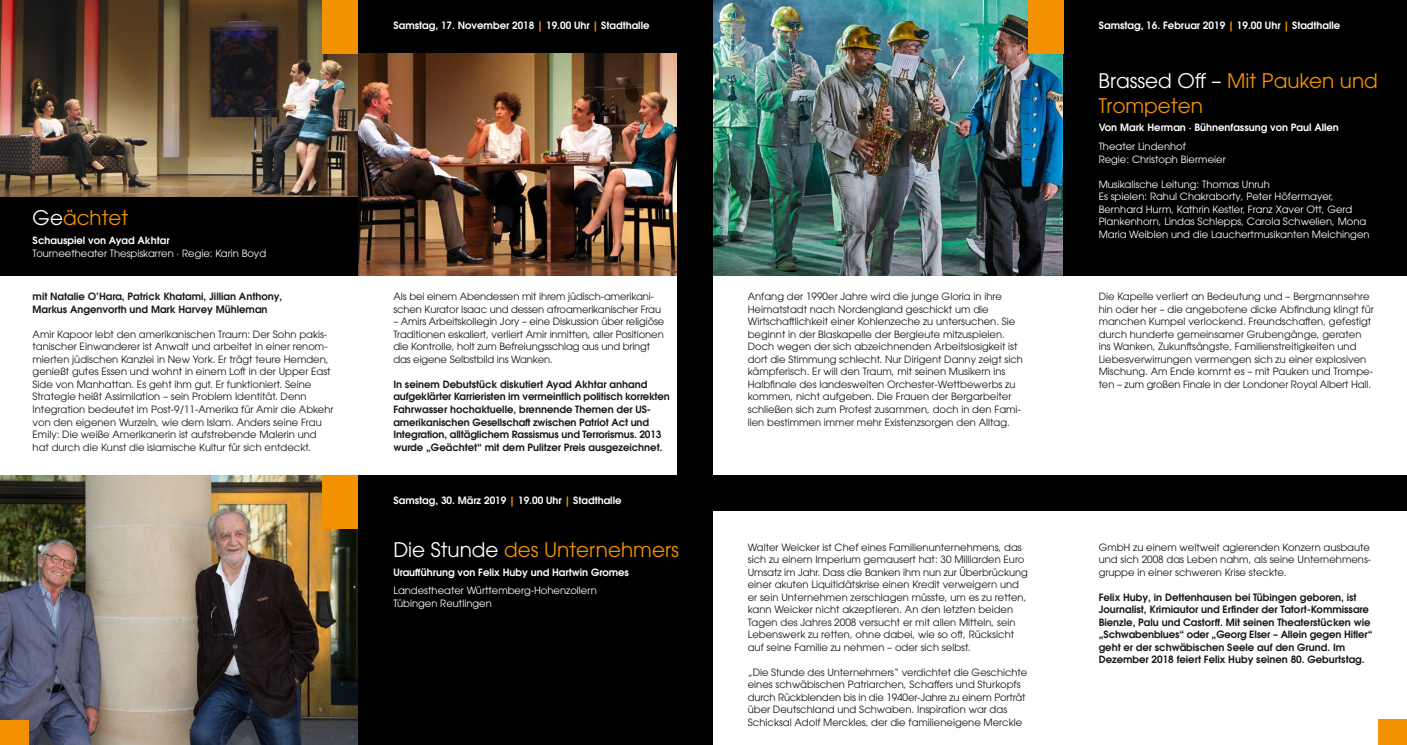
<style>
.page{position:relative;width:1407px;height:745px;background:#fff}
.page>*{position:absolute;margin:0;border:0;box-sizing:border-box;transform-origin:0 0}
.t1{font:20px/25px "ITC Avant Garde Pro";color:#f39100}
.t2{font:10px/12.5px "ITC Avant Garde Pro";color:#181716}
.t3{font:600 10px/12.5px "ITC Avant Garde Pro";color:#181716}
.t4{font:10px/12.5px "ITC Avant Garde Pro";color:#fff}
.t5{font:600 10px "ITC Avant Garde Pro";color:#fff}
.s1{color:#fff}
.s2{color:#f39100}
</style>
<div class="page">
<div style="left:358px;top:0;width:354px;height:276px;background:#000"></div>
<img style="left:358px;top:53px;width:319px;height:223px">
<img style="left:0;top:0;width:358px;height:197px">
<img style="left:712px;top:0;width:351px;height:276px">
<div style="left:1063px;top:0;width:344px;height:276px;background:#000"></div>
<div style="left:358px;top:475px;width:354px;height:269px;background:#000"></div>
<div style="left:677px;top:475px;width:730px;height:35px;background:#000"></div>
<img style="left:0;top:475px;width:358px;height:269px">
<div style="left:0;top:197px;width:358px;height:79px;background:#000"></div>
<div style="left:0;top:720px;width:28px;height:24px;background:#f39100"></div>
<div style="left:1378px;top:719px;width:29px;height:25px;background:#f39100"></div>
<div style="left:322px;top:0;width:36px;height:53px;background:#f39100"></div>
<div style="left:1028px;top:0;width:35px;height:53px;background:#f39100"></div>
<div style="left:322px;top:475px;width:36px;height:53px;background:#f39100"></div>
<div style="left:677px;top:0;width:35px;height:475px;background:#000"></div>
<h1 class="t1" style="left:33px;top:205px;width:97px"><span class="s1">Ge</span>ächtet</h1>
<p class="t5" style="left:33px;top:234px;width:138px">Schauspiel von Ayad Akhtar</p>
<p class="t4" style="left:33px;top:246px;width:235px">Tourneetheater Thespiskarren · Regie: Karin Boyd</p>
<p class="t3" style="left:33px;top:290px;width:251px">mit Natalie O’Hara, Patrick Khatami, Jillian Anthony,<br>Markus Angenvorth und Mark Harvey Mühleman</p>
<p class="t2" style="left:33px;top:327px;width:302px">Amir Kapoor lebt den amerikanischen Traum: Der Sohn pakis&shy;tanischer Einwanderer ist Anwalt und arbeitet in einer renom&shy;mierten jüdischen Kanzlei in New York. Er trägt teure Hemden, genießt gutes Essen und wohnt in einem Loft in der Upper East Side von Manhattan. Es geht ihm gut. Er funktioniert. Seine Strategie heißt Assimilation – sein Problem Identität. Denn Integration bedeutet im Post-9/11-Amerika für Amir die Abkehr von den eigenen Wurzeln, wie dem Islam. Anders seine Frau Emily: Die weiße Amerikanerin ist aufstrebende Malerin und hat durch die Kunst die islamische Kultur für sich entdeckt.</p>
<p class="t5" style="left:393px;top:18px;width:258px">Samstag, 17. November 2018 <span class="s2">|</span> 19.00 Uhr <span class="s2">|</span> Stadthalle</p>
<p class="t5" style="left:1098px;top:18px;width:243px">Samstag, 16. Februar 2019 <span class="s2">|</span> 19.00 Uhr <span class="s2">|</span> Stadthalle</p>
<h1 class="t1" style="left:1098px;top:67px;width:281px"><span class="s1">Brassed Off –</span> Mit Pauken und<br>Trompeten</h1>
<p class="t5" style="left:1098px;top:121px;width:242px">Von Mark Herman · Bühnenfassung von Paul Allen</p>
<p class="t2" style="left:393px;top:290px;width:269px">Als bei einem Abendessen mit ihrem jüdisch-amerikani&shy;schen Kurator Isaac und dessen afroamerikanischer Frau</p>
<p class="t2" style="left:393px;top:315px;width:272px">– Amirs Arbeitskollegin Jory – eine Diskussion über religiöse Traditionen eskaliert, verliert Amir inmitten, aller Positionen die Kontrolle, holt zum Befreiungsschlag aus und bringt das eigene Selbstbild ins Wanken.</p>
<p class="t3" style="left:393px;top:377px;width:278px">In seinem Debutstück diskutiert Ayad Akhtar anhand aufgeklärter Karrieristen im vermeintlich politisch korrekten Fahrwasser hochaktuelle, brennende Themen der US&shy;amerikanischen Gesellschaft zwischen Patriot Act und Integration, alltäglichem Rassismus und Terrorismus. 2013 wurde „Geächtet“ mit dem Pulitzer Preis ausgezeichnet.</p>
<p class="t5" style="left:393px;top:493px;width:230px">Samstag, 30. März 2019 <span class="s2">|</span> 19.00 Uhr <span class="s2">|</span> Stadthalle</p>
<h1 class="t1" style="left:393px;top:536px;width:287px"><span class="s1">Die Stunde</span> des Unternehmers</h1>
<p class="t5" style="left:393px;top:565px;width:237px">Uraufführung von Felix Huby und Hartwin Gromes</p>
<p class="t4" style="left:393px;top:584px;width:205px">Landestheater Württemberg-Hohenzollern<br>Tübingen Reutlingen</p>
<p class="t4" style="left:1098px;top:140px;width:129px">Theater Lindenhof<br>Regie: Christoph Biermeier</p>
<p class="t4" style="left:1098px;top:177px;width:272px">Musikalische Leitung: Thomas Unruh<br>Es spielen: Rahul Chakraborty, Peter Höfermayer, Bernhard Hurm, Kathrin Kestler, Franz Xaver Ott, Gerd Plankenhorn, Lindas Schlepps, Carola Schwelien, Mona Maria Weiblen und die Lauchertmusikanten Melchingen</p>
<p class="t2" style="left:748px;top:290px;width:277px">Anfang der 1990er Jahre wird die junge Gloria in ihre Heimatstadt nach Nordengland geschickt um die Wirtschaftlichkeit einer Kohlenzeche zu untersuchen. Sie beginnt in der Blaskapelle der Bergleute mitzuspielen.<br>Doch wegen der sich abzeichnenden Arbeitslosigkeit ist dort die Stimmung schlecht. Nur Dirigent Danny zeigt sich kämpferisch. Er will den Traum, mit seinen Musikern ins Halbfinale des landesweiten Orchester-Wettbewerbs zu kommen, nicht aufgeben. Die Frauen der Bergarbeiter schließen sich zum Protest zusammen, doch in den Fami&shy;lien bestimmen immer mehr Existenzsorgen den Alltag.</p>
<p class="t2" style="left:1098px;top:290px;width:277px">Die Kapelle verliert an Bedeutung und – Bergmannsehre hin oder her – die angebotene dicke Abfindung klingt für manchen Kumpel verlockend. Freundschaften, gefestigt durch hunderte gemeinsamer Grubengänge, geraten ins Wanken, Zukunftsängste, Familienstreitigkeiten und Liebesverwirrungen vermengen sich zu einer explosiven Mischung. Am Ende kommt es – mit Pauken und Trompe&shy;ten – zum großen Finale in der Londoner Royal Albert Hall.</p>
<p class="t2" style="left:748px;top:540px;width:281px">Walter Weicker ist Chef eines Familienunternehmens, das sich zu einem Imperium gemausert hat: 30 Milliarden Euro Umsatz im Jahr. Dass die Banken ihm nun zur Überbrückung einer akuten Liquitidätskrise einen Kredit verweigern und er sein Unternehmen zerschlagen müsste, um es zu retten, kann Weicker nicht akzeptieren. An den letzten beiden Tagen des Jahres 2008 versucht er mit allen Mitteln, sein Lebenswerk zu retten, ohne dabei, wie so oft, Rücksicht auf seine Familie zu nehmen – oder sich selbst.</p>
<p class="t2" style="left:748px;top:665px;width:281px">„Die Stunde des Unternehmers“ verdichtet die Geschichte eines schwäbischen Patriarchen, Schaffers und Sturkopfs durch Rückblenden bis in die 1940er-Jahre zu einem Porträt über Deutschland und Schwaben. Inspiration war das Schicksal Adolf Merckles, der die familieneigene Merckle</p>
<p class="t2" style="left:1098px;top:540px;width:274px;text-align:justify">GmbH zu einem weltweit agierenden Konzern ausbaute und sich 2008 das Leben nahm, als seine Unternehmens&shy;gruppe in einer schweren Krise steckte.</p>
<p class="t3" style="left:1098px;top:590px;width:275px">Felix Huby, in Dettenhausen bei Tübingen geboren, ist Journalist, Krimiautor und Erfinder der Tatort-Kommissare Bienzle, Palu und Castorff. Mit seinen Theaterstücken wie „Schwabenblues“ oder „Georg Elser – Allein gegen Hitler“ geht er der schwäbischen Seele auf den Grund. Im Dezember 2018 feiert Felix Huby seinen 80. Geburtstag.</p>
</div>
